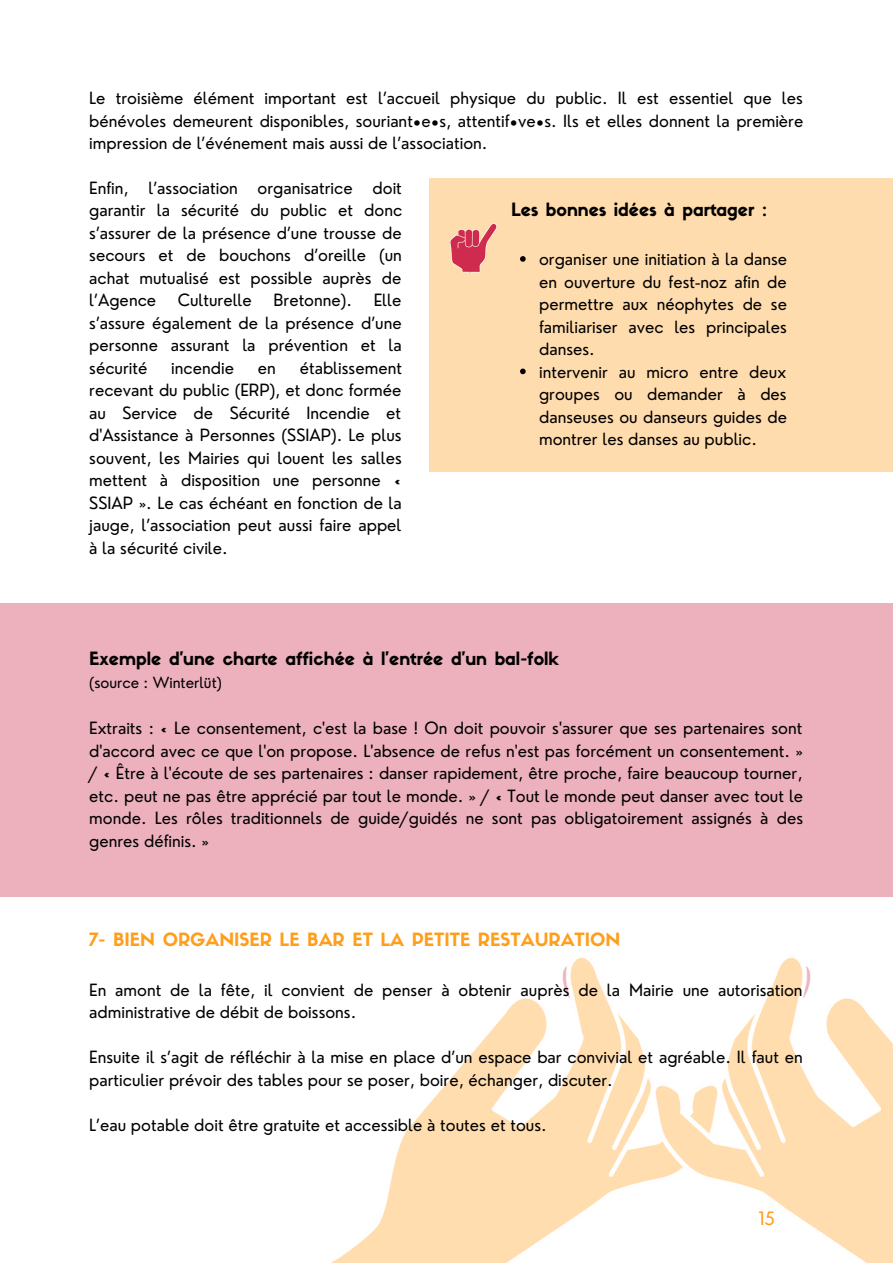
<style>
.page{position:relative;width:893px;height:1264px;background:#fff}
.page>*{position:absolute;margin:0;border:0;box-sizing:border-box;transform-origin:0 0}
.t1{font:18px "Sifonn Basic";color:#000}
.t2{font:18px "Sifonn Basic";color:#ff9e1a}
.t3{font:18px "Nourd";color:#ff9e1a}
.t4{font:16.5px/22.5px "Nourd";color:#000;text-align:justify}
.t5{font:15px "Nourd";color:#000}
</style>
<div class="page">
<div style="left:429px;top:178px;width:463px;height:294px;background:#ffdcad"></div>
<img style="left:450px;top:223px;width:76px;height:50px">
<svg style="left:520px;top:256px;width:5px;height:6px"></svg>
<svg style="left:520px;top:368px;width:5px;height:6px"></svg>
<img style="left:332px;top:957px;width:560px;height:305px">
<div style="left:0;top:603px;width:892px;height:294px;background:#edb0bd"></div>
<p class="t4" style="left:89px;top:87px;width:715px">Le troisième élément important est l’accueil physique du public. Il est essentiel que les bénévoles demeurent disponibles, souriant•e•s, attentif•ve•s. Ils et elles donnent la première impression de l’événement mais aussi de l’association.</p>
<p class="t4" style="left:89px;top:176px;width:314px">Enfin, l’association organisatrice doit garantir la sécurité du public et donc s’assurer de la présence d’une trousse de secours et de bouchons d’oreille (un achat mutualisé est possible auprès de l’Agence</p>
<p class="t4" style="left:178px;top:289px;width:76px">Culturelle</p>
<p class="t4" style="left:273px;top:289px;width:80px">Bretonne).</p>
<p class="t4" style="left:89px;top:289px;width:314px;text-indent:284px">Elle s’assure également de la présence d’une personne assurant la prévention et la sécurité</p>
<p class="t4" style="left:89px;top:356px;width:314px;text-indent:210px">établissement recevant du public (ERP), et donc formée au Service de Sécurité Incendie et d'Assistance à Personnes (SSIAP). Le plus souvent, les Mairies qui louent les salles mettent à disposition une personne « SSIAP ». Le cas échéant en fonction de la jauge, l’association peut aussi faire appel à la sécurité civile.</p>
<p class="t4" style="left:171px;top:356px;width:64px">incendie</p>
<p class="t4" style="left:258px;top:356px;width:19px">en</p>
<p class="t1" style="left:511px;top:202px;width:257px">Les bonnes idées à partager :</p>
<p class="t4" style="left:539px;top:248px;width:249px;text-align:left">organiser une initiation à la danse en ouverture du fest-noz afin de permettre aux néophytes de se familiariser avec les principales danses.<br>intervenir au micro entre deux groupes ou demander à des danseuses ou danseurs guides de montrer les danses au public.</p>
<p class="t1" style="left:89px;top:651px;width:471px">Exemple d’une charte affichée à l’entrée d’un bal-folk</p>
<p class="t5" style="left:89px;top:673px;width:134px">(source : Winterlüt)</p>
<p class="t4" style="left:89px;top:716px;width:715px">Extraits : « Le consentement, c'est la base ! On doit pouvoir s'assurer que ses partenaires sont d'accord avec ce que l'on propose. L'absence de refus n'est pas forcément un consentement. » / « Être à l'écoute de ses partenaires : danser rapidement, être proche, faire beaucoup tourner, etc. peut ne pas être apprécié par tout le monde. » / « Tout le monde peut danser avec tout le monde. Les rôles traditionnels de guide/guidés ne sont pas obligatoirement assignés à des genres définis. »</p>
<p class="t2" style="left:89px;top:932px;width:532px">7- BIEN ORGANISER LE BAR ET LA PETITE RESTAURATION</p>
<p class="t4" style="left:89px;top:978px;width:714px">En amont de la fête, il convient de penser à obtenir auprès de la Mairie une autorisation administrative de débit de boissons.</p>
<p class="t4" style="left:89px;top:1045px;width:715px">Ensuite il s’agit de réfléchir à la mise en place d’un espace bar convivial et agréable. Il faut en particulier prévoir des tables pour se poser, boire, échanger, discuter.</p>
<p class="t4" style="left:89px;top:1113px;width:459px">L’eau potable doit être gratuite et accessible à toutes et tous.</p>
<p class="t3" style="left:758px;top:1206px;width:18px">15</p>
</div>
